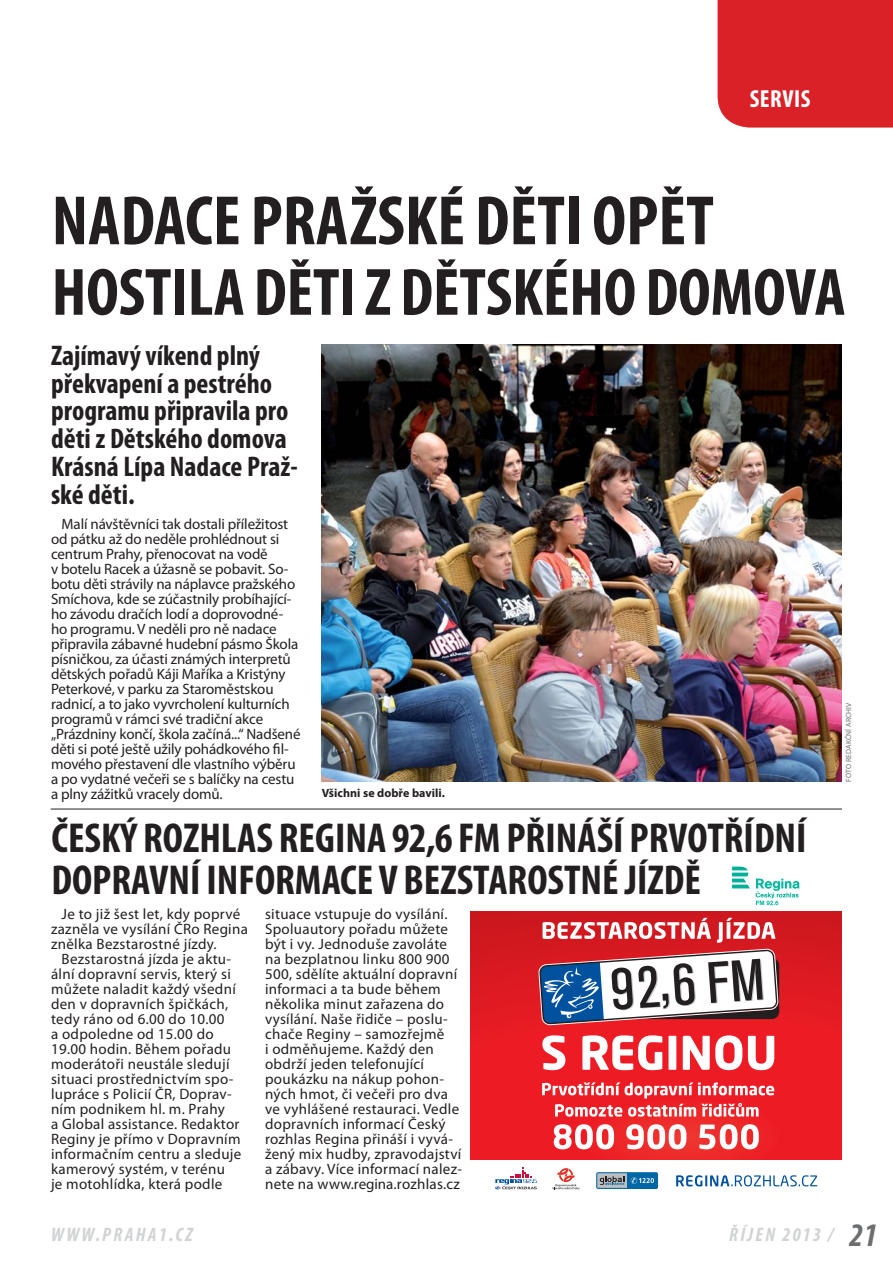
<style>
.page{position:relative;width:893px;height:1263px;background:#fff}
.page>*{position:absolute;margin:0;border:0;box-sizing:border-box;transform-origin:0 0}
.t1{font:700 condensed 70.5px "Myriad Pro";color:#231f20}
.t2{font:700 condensed 67.5px "Myriad Pro";letter-spacing:-.005em;color:#231f20}
.t3{font:700 condensed 42px/42px "Myriad Pro";color:#231f20}
.t4{font:700 condensed 28.5px/27.8px "Myriad Pro";color:#231f20}
.t5{font:700 condensed 24.75px "Myriad Pro";letter-spacing:.02em;color:#fff}
.t6{font:italic 700 condensed 19.5px "Myriad Pro";letter-spacing:.12em;color:#d1d3d4}
.t7{font:15px/15px "Myriad Pro";letter-spacing:.02em;color:#231f20}
.t8{font:15px/15px "Myriad Pro";letter-spacing:-.01em;color:#231f20}
.t9{font:700 12px "Myriad Pro";letter-spacing:.005em;color:#231f20}
.t10{font:7.5px "Myriad Pro";letter-spacing:.02em;color:#6d6e70}
.s1{font-size:33px;color:#6d6e70}
</style>
<div class="page">
<div style="left:718px;top:0;width:175px;height:128px;background:#da2128"></div>
<img style="left:322px;top:344px;width:520px;height:438px">
<svg style="left:732px;top:866px;width:18px;height:22px"></svg>
<svg style="left:756px;top:879px;width:43px;height:26px"></svg>
<div style="left:471px;top:912px;width:371px;height:247px;background:linear-gradient(to bottom,#d2181f,#f61f26)"></div>
<svg style="left:542px;top:1035px;width:232px;height:35px"></svg>
<svg style="left:538px;top:918px;width:241px;height:107px"></svg>
<svg style="left:554px;top:1124px;width:205px;height:25px"></svg>
<svg style="left:542px;top:1082px;width:232px;height:35px"></svg>
<svg style="left:596px;top:1172px;width:62px;height:17px"></svg>
<div style="left:597px;top:1173px;width:60px;height:15px;background:#bbbdc0"></div>
<svg style="left:600px;top:1176px;width:24px;height:9px"></svg>
<div style="left:627px;top:1173px;width:30px;height:15px;background:#0067a6"></div>
<svg style="left:631px;top:1177px;width:23px;height:7px"></svg>
<svg style="left:495px;top:1167px;width:42px;height:22px"></svg>
<svg style="left:553px;top:1168px;width:27px;height:22px"></svg>
<svg style="left:676px;top:1175px;width:141px;height:11px"></svg>
<hr style="left:51px;top:809px;width:791px;height:1px;background:#231f20">
<h3 class="t5" style="left:750px;top:89px;width:62px">SERVIS</h3>
<h1 class="t1" style="left:52px;top:194px;width:664px">NADACE PRAŽSKÉ DĚTI OPĚT</h1>
<h2 class="t2" style="left:52px;top:267px;width:795px">HOSTILA DĚTI Z DĚTSKÉHO DOMOVA</h2>
<h3 class="t4" style="left:51px;top:344px;width:248px">Zajímavý víkend plný překvapení a pestrého programu připravila pro děti z Dětského domova<br>Krásná Lípa Nadace Praž&shy;ské děti.</h3>
<p class="t8" style="left:51px;top:518px;width:251px;text-indent:11px">Malí návštěvníci tak dostali příležitost od pátku až do neděle prohlédnout si centrum Prahy, přenocovat na vodě<br>v botelu Racek a úžasně se pobavit. So&shy;botu děti strávily na náplavce pražského Smíchova, kde se zúčastnily probíhající&shy;ho závodu dračích lodí a doprovodné&shy;ho programu. V neděli pro ně nadace připravila zábavné hudební pásmo Škola písničkou, za účasti známých interpretů dětských pořadů Káji Maříka a Kristýny Peterkové, v parku za Staroměstskou radnicí, a to jako vyvrcholení kulturních programů v rámci své tradiční akce „Prázdniny končí, škola začíná...“ Nadšené děti si poté ještě užily pohádkového fil&shy;mového přestavení dle vlastního výběru a po vydatné večeři se s balíčky na cestu a plny zážitků vracely domů.</p>
<p class="t9" style="left:322px;top:788px;width:125px">Všichni se dobře bavili.</p>
<h3 class="t3" style="left:51px;top:821px;width:757px">ČESKÝ ROZHLAS REGINA 92,6 FM PŘINÁŠÍ PRVOTŘÍDNÍ<br>DOPRAVNÍ INFORMACE V BEZSTAROSTNÉ JÍZDĚ</h3>
<p class="t7" style="left:51px;top:908px;width:198px;text-indent:11px">Je to již šest let, kdy poprvé zazněla ve vysílání ČRo Regina znělka Bezstarostné jízdy.</p>
<p class="t7" style="left:51px;top:953px;width:192px;text-indent:11px">Bezstarostná jízda je aktu&shy;ální dopravní servis, který si můžete naladit každý všední den v dopravních špičkách, tedy ráno od 6.00 do 10.00<br>a odpoledne od 15.00 do<br>19.00 hodin. Během pořadu moderátoři neustále sledují situaci prostřednictvím spo&shy;lupráce s Policií ČR, Doprav&shy;ním podnikem hl. m. Prahy<br>a Global assistance. Redaktor<br>Reginy je přímo v Dopravním informačním centru a sleduje kamerový systém, v terénu<br>je motohlídka, která podle</p>
<p class="t7" style="left:265px;top:908px;width:198px">situace vstupuje do vysílání.<br>Spoluautory pořadu můžete být i vy. Jednoduše zavoláte na bezplatnou linku 800 900<br>500, sdělíte aktuální dopravní informaci a ta bude během několika minut zařazena do vysílání. Naše řidiče – poslu&shy;chače Reginy – samozřejmě<br>i odměňujeme. Každý den obdrží jeden telefonující poukázku na nákup pohon&shy;ných hmot, či večeři pro dva ve vyhlášené restauraci. Vedle dopravních informací Český rozhlas Regina přináší i vyvá&shy;žený mix hudby, zpravodajství a zábavy. Více informací nalez&shy;nete na www.regina.rozhlas.cz</p>
<p class="t10" style="left:846px;top:782px;width:81px;rotate:-90deg">FOTO REDAKČNÍ ARCHIV</p>
<h3 class="t6" style="left:51px;top:1227px;width:143px">WWW.PRAHA1.CZ</h3>
<h3 class="t6" style="left:729px;top:1227px;width:150px">ŘÍJEN 2013 / <span class="s1">21</span></h3>
</div>
